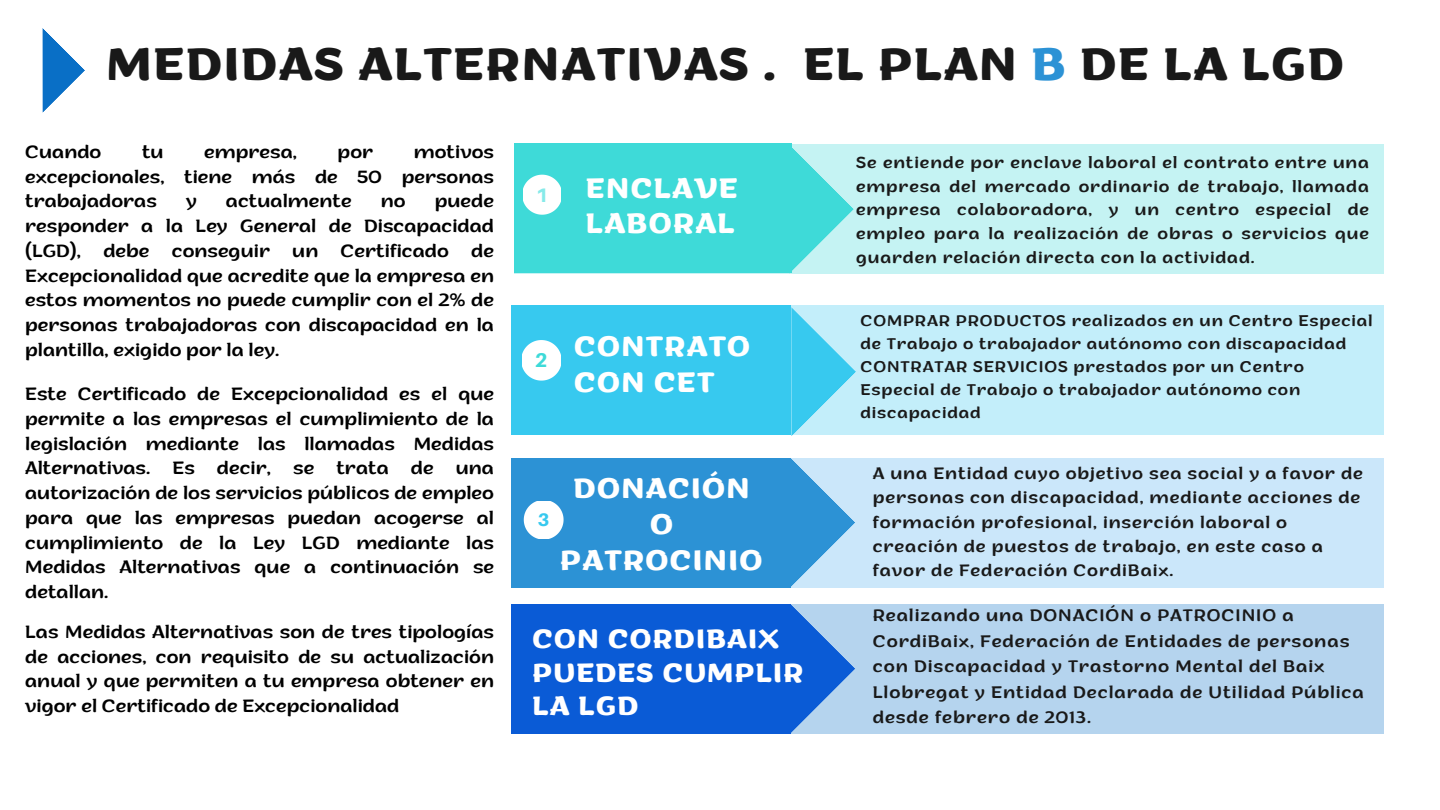
<style>
.page{position:relative;width:1440px;height:810px;background:#fff}
.page>*{position:absolute;margin:0;border:0;box-sizing:border-box;transform-origin:0 0}
.t1{font:700 45.7px "ZT Arturo";letter-spacing:.03em;color:#191919}
.t2{font:700 28.2px/35.7px "ZT Arturo";letter-spacing:.04em;color:#fff}
.t3{font:700 28.1px/36px "ZT Arturo";letter-spacing:.04em;color:#fff;text-align:center}
.t4{font:700 28px/35.9px "ZT Arturo";letter-spacing:.04em;color:#fff}
.t5{font:700 26.5px/33.7px "ZT Arturo";letter-spacing:.04em;color:#fff}
.t6{font:800 19.9px "Aileron";color:#3edad8}
.t7{font:800 19.6px "Aileron";color:#86eae9}
.t8{font:800 18.2px "Aileron";color:#37c9ef}
.t9{font:18.1px/24.8px "ZT Arturo";color:#000;text-align:justify}
.t10{font:17px/25.5px "ZT Arturo";letter-spacing:.05em;color:#191919}
.t11{font:16.7px/24.4px "ZT Arturo";letter-spacing:.05em;color:#191919}
.t12{font:16.3px/23.8px "ZT Arturo";letter-spacing:.05em;color:#191919;text-align:justify}
.t13{font:15.7px/22.9px "ZT Arturo";letter-spacing:.05em;color:#191919}
.s1{color:#2c92d5}
</style>
<div class="page">
<svg style="left:43px;top:28px;width:42px;height:84px"></svg>
<div style="left:514px;top:144px;width:870px;height:130px;background:#c5f3f3"></div>
<div style="left:514px;top:144px;width:278px;height:129px;background:#3edad8"></div>
<svg style="left:789px;top:148px;width:65px;height:126px"></svg>
<div style="left:511px;top:305px;width:873px;height:130px;background:#c3eefa"></div>
<div style="left:511px;top:305px;width:280px;height:130px;background:#37c9ef"></div>
<svg style="left:791px;top:307px;width:65px;height:129px"></svg>
<div style="left:511px;top:458px;width:873px;height:130px;background:#cbe7fa"></div>
<div style="left:511px;top:458px;width:280px;height:130px;background:#2c92d5"></div>
<svg style="left:791px;top:459px;width:64px;height:128px"></svg>
<div style="left:511px;top:604px;width:873px;height:130px;background:#b5d4ee"></div>
<div style="left:511px;top:604px;width:280px;height:130px;background:#0a5bd6"></div>
<svg style="left:791px;top:605px;width:64px;height:128px"></svg>
<svg style="left:524px;top:175px;width:37px;height:40px"></svg>
<svg style="left:522px;top:340px;width:38px;height:41px"></svg>
<svg style="left:524px;top:501px;width:40px;height:37px"></svg>
<p class="t1" style="left:106px;top:47px;width:1239px">MEDIDAS ALTERNATIVAS . EL PLAN <span class="s1">B</span> DE LA LGD</p>
<p class="t9" style="left:25px;top:142px;width:78px">Cuando</p>
<p class="t9" style="left:142px;top:142px;width:23px">tu</p>
<p class="t9" style="left:204px;top:142px;width:94px">empresa,</p>
<p class="t9" style="left:338px;top:142px;width:37px">por</p>
<p class="t9" style="left:25px;top:142px;width:470px;text-indent:389px">motivos excepcionales, tiene más de 50 personas trabajadoras</p>
<p class="t9" style="left:25px;top:191px;width:470px;text-indent:410px">puede responder a la Ley General de Discapacidad (LGD), debe conseguir un Certificado de Excepcionalidad que acredite que la empresa en estos momentos no puede cumplir con el 2% de personas trabajadoras con discapacidad en la plantilla, exigido por la ley.</p>
<p class="t9" style="left:25px;top:384px;width:470px">Este Certificado de Excepcionalidad es el que permite a las empresas el cumplimiento de la legislación mediante las llamadas Medidas Alternativas. Es decir, se trata de una autorización de los servicios públicos de empleo para que las empresas puedan acogerse al cumplimiento de la Ley LGD mediante las Medidas Alternativas que a continuación se detallan.</p>
<p class="t9" style="left:25px;top:622px;width:470px">Las Medidas Alternativas son de tres tipologías de acciones, con requisito de su actualización anual y que permiten a tu empresa obtener en vigor el Certificado de Excepcionalidad</p>
<p class="t9" style="left:186px;top:191px;width:12px">y</p>
<p class="t9" style="left:226px;top:191px;width:127px">actualmente</p>
<p class="t9" style="left:381px;top:191px;width:26px">no</p>
<p class="t7" style="left:536px;top:183px;width:14px">1</p>
<p class="t2" style="left:586px;top:173px;width:154px">ENCLAVE<br>LABORAL</p>
<p class="t6" style="left:535px;top:348px;width:14px">2</p>
<p class="t4" style="left:574px;top:332px;width:178px">CONTRATO<br>CON CET</p>
<p class="t8" style="left:538px;top:509px;width:13px">3</p>
<p class="t3" style="left:574px;top:474px;width:178px">DONACIÓN<br>O</p>
<p class="t3" style="left:560px;top:546px;width:204px">PATROCINIO</p>
<p class="t5" style="left:533px;top:625px;width:248px">CON CORDIBAIX</p>
<p class="t5" style="left:533px;top:659px;width:273px">PUEDES CUMPLIR<br>LA LGD</p>
<p class="t12" style="left:856px;top:152px;width:514px">Se entiende por enclave laboral el contrato entre una empresa del mercado ordinario de trabajo, llamada empresa colaboradora, y un centro especial de empleo para la realización de obras o servicios que guarden relación directa con la actividad.</p>
<p class="t13" style="left:861px;top:311px;width:514px">COMPRAR PRODUCTOS realizados en un Centro Especial de Trabajo o trabajador autónomo con discapacidad</p>
<p class="t13" style="left:861px;top:357px;width:445px">CONTRATAR SERVICIOS prestados por un Centro<br>Especial de Trabajo o trabajador autónomo con discapacidad</p>
<p class="t11" style="left:873px;top:463px;width:492px">A una Entidad cuyo objetivo sea social y a favor de personas con discapacidad, mediante acciones de formación profesional, inserción laboral o creación de puestos de trabajo, en este caso a favor de Federación CordiBaix.</p>
<p class="t10" style="left:873px;top:605px;width:493px">Realizando una DONACIÓN o PATROCINIO a CordiBaix, Federación de Entidades de personas con Discapacidad y Trastorno Mental del Baix Llobregat y Entidad Declarada de Utilidad Pública desde febrero de 2013.</p>
</div>
